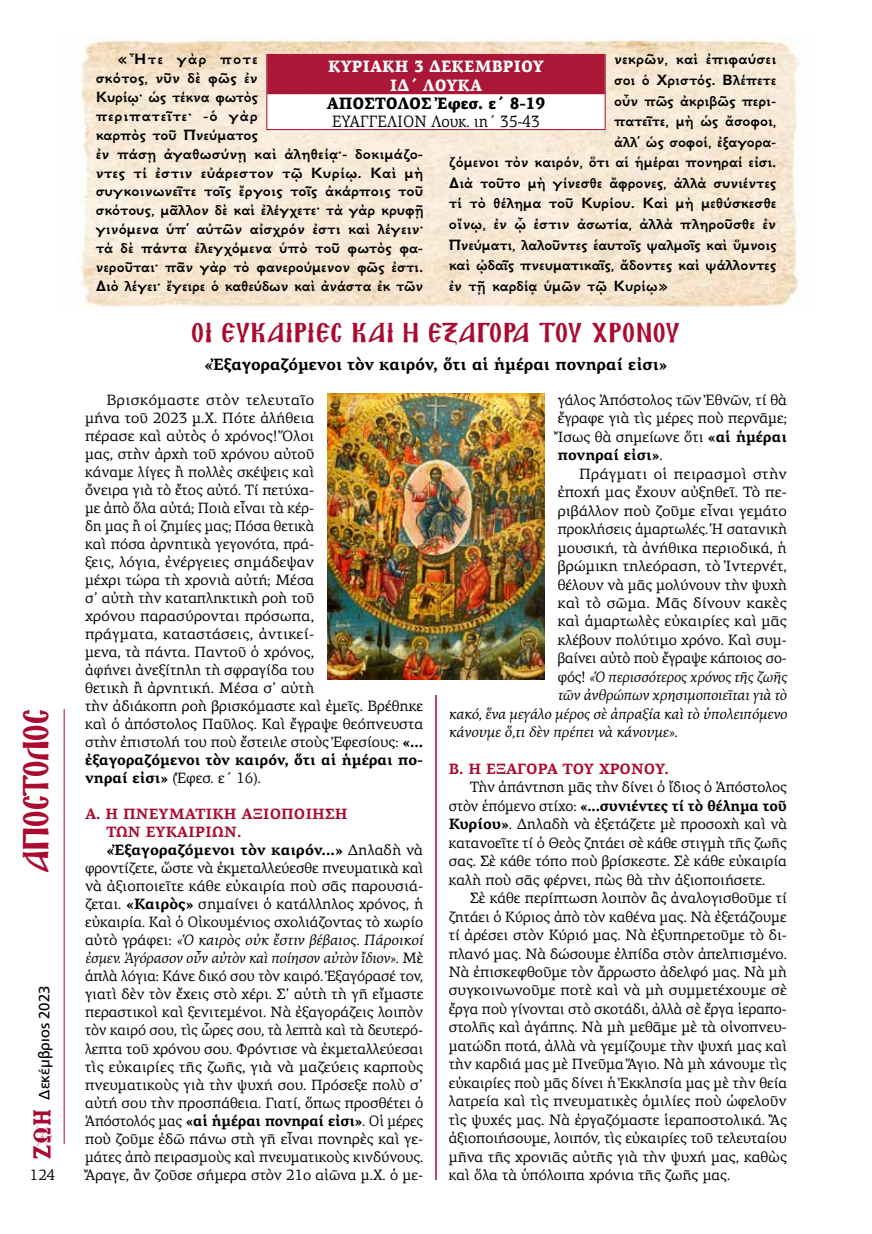
<style>
.page{position:relative;width:872px;height:1234px;background:#fff}
.page>*{position:absolute;margin:0;border:0;box-sizing:border-box;transform-origin:0 0}
.t1{font:31.5px "Mg Agion Oros UC Normal";letter-spacing:.025em;color:#aa0a2f}
.t2{font:24px "Mg Agion Oros UC Normal";letter-spacing:.06em;color:#aa0a2f}
.t3{font:700 16.5px/18.9px "GFS Neohellenic";color:#000}
.t4{font:700 16.5px "PF Agora Serif Pro";color:#000}
.t5{font:900 16.5px/19.8px "PF Agora Serif Pro";color:#fff;text-align:center;scale:.93 1}
.t6{font:16.5px "PF Agora Serif Pro";color:#000;scale:.93 1}
.t7{font:900 16.5px "PF Agora Serif Pro";color:#000;scale:.93 1}
.t8{font:15px/18.5px "PF Agora Serif Pro";color:#000;text-align:justify}
.t9{font:italic 15px "PF Agora Serif Pro";letter-spacing:-.005em;color:#000}
.t10{font:700 15px "PF Agora Serif Pro";letter-spacing:-.01em;color:#000}
.t11{font:700 15px "PF Agora Serif Pro";color:#aa0a2f}
.t12{font:15px "PF Agora Serif Pro";letter-spacing:.025em;color:#000}
.t13{font:15px "PF Catalog Poly";color:#000}
.s1{font-weight:700}
.s2{font-weight:400}
.s3{font-style:normal}
</style>
<div class="page">
<img style="left:33px;top:1110px;width:19px;height:48px">
<img style="left:79px;top:38px;width:721px;height:270px">
<hr style="left:64px;top:708px;width:1px;height:435px;background:#aa0a2f">
<hr style="left:435px;top:694px;width:2px;height:485px;background:#aa0a2f">
<svg style="left:268px;top:56px;width:335px;height:72px"></svg>
<div style="left:266px;top:54px;width:339px;height:76px;border:1px solid #aa0a2f"></div>
<img style="left:327px;top:393px;width:218px;height:286px">
<h1 class="t1" style="left:23px;top:871px;width:165px;rotate:-90deg">ΑΠΟΣΤΟΛΟΣ</h1>
<p class="t13" style="left:36px;top:1099px;width:116px;rotate:-90deg">Δεκέμβριος 2023</p>
<p class="t8" style="left:30px;top:1165px;width:27px">124</p>
<p class="t3" style="left:96px;top:49px;width:329px;text-indent:21px">«Ἦτε γὰρ ποτε<br>σκότος, νῦν δὲ φῶς ἐν<br>Κυρίῳ· ὡς τέκνα φωτὸς<br>περιπατεῖτε· -ὁ γὰρ<br>καρπὸς τοῦ Πνεύματος<br>ἐν πάσῃ ἀγαθωσύνῃ καὶ ἀληθείᾳ·- δοκιμάζο&shy;ντες τί ἐστιν εὐάρεστον τῷ Κυρίῳ. Καὶ μὴ συγκοινωνεῖτε τοῖς ἔργοις τοῖς ἀκάρποις τοῦ σκότους, μᾶλλον δὲ καὶ ἐλέγχετε· τὰ γὰρ κρυφῇ γινόμενα ὑπ’ αὐτῶν αἰσχρόν ἐστι καὶ λέγειν· τὰ δὲ πάντα ἐλεγχόμενα ὑπὸ τοῦ φωτὸς φα&shy;νεροῦται· πᾶν γὰρ τὸ φανερούμενον φῶς ἐστι.<br>Διὸ λέγει· ἔγειρε ὁ καθεύδων καὶ ἀνάστα ἐκ τῶν</p>
<p class="t3" style="left:614px;top:49px;width:164px">νεκρῶν, καὶ ἐπιφαύσει</p>
<p class="t5" style="left:328px;top:57px;width:234px">ΚΥΡΙΑΚΗ 3 ΔΕΚΕΜΒΡΙΟΥ<br>ΙΔ΄ ΛΟΥΚΑ</p>
<p class="t7" style="left:327px;top:93px;width:236px">ΑΠΟΣΤΟΛΟΣ Ἐφεσ. ε΄ 8-19</p>
<p class="t6" style="left:332px;top:111px;width:225px">ΕΥΑΓΓΕΛΙΟΝ Λουκ. ιη΄ 35-43</p>
<p class="t3" style="left:614px;top:69px;width:164px">σοι ὁ Χριστός. Βλέπετε</p>
<p class="t3" style="left:614px;top:90px;width:164px">οὖν πῶς ἀκριβῶς περι-</p>
<p class="t3" style="left:614px;top:110px;width:164px">πατεῖτε, μὴ ὡς ἄσοφοι,</p>
<p class="t3" style="left:614px;top:131px;width:164px">ἀλλ’ ὡς σοφοί, ἐξαγορα-</p>
<p class="t3" style="left:449px;top:152px;width:329px">ζόμενοι τὸν καιρόν, ὅτι αἱ ἡμέραι πονηραί εἰσι.</p>
<p class="t3" style="left:449px;top:172px;width:329px">Διὰ τοῦτο μὴ γίνεσθε ἄφρονες, ἀλλὰ συνιέντες</p>
<p class="t3" style="left:449px;top:193px;width:329px">τί τὸ θέλημα τοῦ Κυρίου. Καὶ μὴ μεθύσκεσθε</p>
<p class="t3" style="left:449px;top:213px;width:329px">οἴνῳ, ἐν ᾧ ἐστιν ἀσωτία, ἀλλὰ πληροῦσθε ἐν</p>
<p class="t3" style="left:449px;top:234px;width:329px">Πνεύματι, λαλοῦντες ἑαυτοῖς ψαλμοῖς καὶ ὕμνοις</p>
<p class="t3" style="left:449px;top:254px;width:329px">καὶ ᾠδαῖς πνευματικαῖς, ἄδοντες καὶ ψάλλοντες</p>
<p class="t3" style="left:449px;top:275px;width:221px">ἐν τῇ καρδίᾳ ὑμῶν τῷ Κυρίῳ»</p>
<h2 class="t2" style="left:192px;top:323px;width:489px">ΟΙ ΕΥΚΑΙΡΙΕΣ ΚΑΙ Η ΕΞΑΓΟΡΑ ΤΟΥ ΧΡΟΝΟΥ</h2>
<p class="t4" style="left:204px;top:354px;width:464px">«Ἐξαγοραζόμενοι τὸν καιρόν, ὅτι αἱ ἡμέραι πονηραί εἰσι»</p>
<p class="t8" style="left:85px;top:391px;width:340px;line-height:18px;text-align:left;text-indent:21px">Βρισκόμαστε στὸν τελευταῖο<br>μήνα τοῦ 2023 μ.Χ. Πότε ἀλήθεια<br>πέρασε καὶ αὐτὸς ὁ χρόνος! Ὅλοι<br>μας, στὴν ἀρχὴ τοῦ χρόνου αὐτοῦ<br>κάναμε λίγες ἢ πολλὲς σκέψεις καὶ<br>ὄνειρα γιὰ τὸ ἔτος αὐτό. Τί πετύχα-<br>με ἀπὸ ὅλα αὐτά; Ποιὰ εἶναι τὰ κέρ-<br>δη μας ἢ οἱ ζημίες μας; Πόσα θετικὰ<br>καὶ πόσα ἀρνητικὰ γεγονότα, πρά-<br>ξεις, λόγια, ἐνέργειες σημάδεψαν<br>μέχρι τώρα τὴ χρονιὰ αὐτή; Μέσα<br>σ’ αὐτὴ τὴν καταπληκτικὴ ροὴ τοῦ<br>χρόνου παρασύρονται πρόσωπα,<br>πράγματα, καταστάσεις, ἀντικεί-<br>μενα, τὰ πάντα. Παντοῦ ὁ χρόνος,<br>ἀφήνει ἀνεξίτηλη τὴ σφραγίδα του<br>θετικὴ ἢ ἀρνητική. Μέσα σ’ αὐτὴ<br>τὴν ἀδιάκοπη ροὴ βρισκόμαστε καὶ ἐμεῖς. Βρέθηκε καὶ ὁ ἀπόστολος Παῦλος. Καὶ ἔγραψε θεόπνευστα στὴν ἐπιστολή του ποὺ ἔστειλε στοὺς Ἐφεσίους: <span class="s1">«... ἐξαγοραζόμενοι τὸν καιρόν, ὅτι αἱ ἡμέραι πο&shy;νηραί εἰσι»</span> (Ἐφεσ. ε΄ 16).</p>
<p class="t11" style="left:85px;top:804px;width:264px">Α. Η ΠΝΕΥΜΑΤΙΚΗ ΑΞΙΟΠΟΙΗΣΗ</p>
<p class="t11" style="left:106px;top:822px;width:137px">ΤΩΝ ΕΥΚΑΙΡΙΩΝ.</p>
<p class="t10" style="left:106px;top:840px;width:318px">«Ἐξαγοραζόμενοι τὸν καιρόν...» <span class="s2">Δηλαδὴ νὰ</span></p>
<p class="t8" style="left:85px;top:858px;width:340px">φροντίζετε, ὥστε νὰ ἐκμεταλλεύεσθε πνευματικὰ καὶ</p>
<p class="t8" style="left:85px;top:876px;width:340px">νὰ ἀξιοποιεῖτε κάθε εὐκαιρία ποὺ σᾶς παρουσιά-</p>
<p class="t8" style="left:85px;top:894px;width:340px">ζεται. <span class="s1">«Καιρὸς»</span> σημαίνει ὁ κατάλληλος χρόνος, ἡ</p>
<p class="t8" style="left:85px;top:912px;width:340px">εὐκαιρία. Καὶ ὁ Οἰκουμένιος σχολιάζοντας τὸ χωρίο</p>
<p class="t9" style="left:85px;top:931px;width:339px"><span class="s3">αὐτὸ γράφει:</span> «Ὁ καιρὸς οὐκ ἔστιν βέβαιος. Πάροικοί</p>
<p class="t9" style="left:85px;top:949px;width:340px">ἐσμεν. Ἀγόρασον οὖν αὐτὸν καὶ ποίησον αὐτὸν ἴδιον»<span class="s3">. Μὲ</span></p>
<p class="t8" style="left:85px;top:966px;width:340px">ἁπλὰ λόγια: Κάνε δικό σου τὸν καιρό. Ἐξαγόρασέ τον,</p>
<p class="t8" style="left:85px;top:984px;width:340px">γιατὶ δὲν τὸν ἔχεις στὸ χέρι. Σ’ αὐτὴ τὴ γῆ εἴμαστε</p>
<p class="t8" style="left:85px;top:1002px;width:340px">περαστικοὶ καὶ ξενιτεμένοι. Νὰ ἐξαγοράζεις λοιπὸν</p>
<p class="t8" style="left:85px;top:1020px;width:340px">τὸν καιρό σου, τὶς ὧρες σου, τὰ λεπτὰ καὶ τὰ δευτερό-</p>
<p class="t8" style="left:85px;top:1038px;width:340px">λεπτα τοῦ χρόνου σου. Φρόντισε νὰ ἐκμεταλλεύεσαι</p>
<p class="t8" style="left:85px;top:1056px;width:340px">τὶς εὐκαιρίες τῆς ζωῆς, γιὰ νὰ μαζεύεις καρποὺς</p>
<p class="t8" style="left:85px;top:1074px;width:339px">πνευματικοὺς γιὰ τὴν ψυχή σου. Πρόσεξε πολὺ σ’</p>
<p class="t8" style="left:85px;top:1092px;width:340px">αὐτή σου τὴν προσπάθεια. Γιατί, ὅπως προσθέτει ὁ</p>
<p class="t10" style="left:85px;top:1110px;width:340px"><span class="s2">Ἀπόστολός μας</span> «αἱ ἡμέραι πονηραί εἰσι»<span class="s2">. Οἱ μέρες</span></p>
<p class="t8" style="left:85px;top:1128px;width:340px">ποὺ ζοῦμε ἐδῶ πάνω στὴ γῆ εἶναι πονηρὲς καὶ γε-</p>
<p class="t8" style="left:85px;top:1146px;width:340px">μάτες ἀπὸ πειρασμοὺς καὶ πνευματικοὺς κινδύνους.</p>
<p class="t8" style="left:85px;top:1164px;width:340px">Ἄραγε, ἂν ζοῦσε σήμερα στὸν 21ο αἰῶνα μ.Χ. ὁ με-</p>
<p class="t8" style="left:558px;top:390px;width:231px">γάλος Ἀπόστολος τῶν Ἐθνῶν, τί θὰ ἔγραφε γιὰ τὶς μέρες ποὺ περνᾶμε; Ἴσως θὰ σημείωνε ὅτι <span class="s1">«αἱ ἡμέραι πονηραί εἰσι»</span>.</p>
<p class="t12" style="left:579px;top:464px;width:209px">Πράγματι οἱ πειρασμοὶ στὴν</p>
<p class="t8" style="left:558px;top:483px;width:231px">ἐποχή μας ἔχουν αὐξηθεῖ. Τὸ πε-</p>
<p class="t8" style="left:558px;top:501px;width:231px">ριβάλλον ποὺ ζοῦμε εἶναι γεμάτο</p>
<p class="t8" style="left:558px;top:519px;width:231px">προκλήσεις ἁμαρτωλές. Ἡ σατανικὴ</p>
<p class="t8" style="left:558px;top:538px;width:230px">μουσική, τὰ ἀνήθικα περιοδικά, ἡ</p>
<p class="t8" style="left:558px;top:556px;width:231px">βρώμικη τηλεόραση, τὸ Ἰντερνέτ,</p>
<p class="t8" style="left:558px;top:575px;width:231px">θέλουν νὰ μᾶς μολύνουν τὴν ψυχὴ</p>
<p class="t8" style="left:558px;top:593px;width:231px">καὶ τὸ σῶμα. Μᾶς δίνουν κακὲς</p>
<p class="t8" style="left:558px;top:612px;width:231px">καὶ ἁμαρτωλὲς εὐκαιρίες καὶ μᾶς</p>
<p class="t8" style="left:558px;top:630px;width:231px">κλέβουν πολύτιμο χρόνο. Καὶ συμ-</p>
<p class="t8" style="left:558px;top:649px;width:231px">βαίνει αὐτὸ ποὺ ἔγραψε κάποιος σο-</p>
<p class="t9" style="left:558px;top:667px;width:231px"><span class="s3">φός!</span> «Ὁ περισσότερος χρόνος τῆς ζωῆς</p>
<p class="t9" style="left:558px;top:686px;width:231px">τῶν ἀνθρώπων χρησιμοποιεῖται γιὰ τὸ</p>
<p class="t9" style="left:449px;top:704px;width:340px">κακό, ἕνα μεγάλο μέρος σὲ ἀπραξία καὶ τὸ ὑπολειπόμενο</p>
<p class="t9" style="left:449px;top:723px;width:230px">κάνουμε ὅ,τι δὲν πρέπει νὰ κάνουμε»<span class="s3">.</span></p>
<p class="t11" style="left:449px;top:759px;width:221px">Β. Η ΕΞΑΓΟΡΑ ΤΟΥ ΧΡΟΝΟΥ.</p>
<p class="t8" style="left:449px;top:778px;width:340px;text-indent:21px">Τὴν ἀπάντηση μᾶς τὴν δίνει ὁ ἴδιος ὁ Ἀπόστολος στὸν ἑπόμενο στίχο: <span class="s1">«...συνιέντες τί τὸ θέλημα τοῦ Κυρίου»</span>. Δηλαδὴ νὰ ἐξετάζετε μὲ προσοχὴ καὶ νὰ κατανοεῖτε τί ὁ Θεὸς ζητάει σὲ κάθε στιγμὴ τῆς ζωῆς σας. Σὲ κάθε τόπο ποὺ βρίσκεστε. Σὲ κάθε εὐκαιρία καλὴ ποὺ σᾶς φέρνει, πὼς θὰ τὴν ἀξιοποιήσετε.</p>
<p class="t8" style="left:449px;top:888px;width:340px;text-indent:21px">Σὲ κάθε περίπτωση λοιπὸν ἂς ἀναλογισθοῦμε τί ζητάει ὁ Κύριος ἀπὸ τὸν καθένα μας. Νὰ ἐξετάζουμε τί ἀρέσει στὸν Κύριό μας. Νὰ ἐξυπηρετοῦμε τὸ δι&shy;πλανό μας. Νὰ δώσουμε ἐλπίδα στὸν ἀπελπισμένο.<br>Νὰ ἐπισκεφθοῦμε τὸν ἄρρωστο ἀδελφό μας. Νὰ μὴ συγκοινωνοῦμε ποτὲ καὶ νὰ μὴ συμμετέχουμε σὲ ἔργα ποὺ γίνονται στὸ σκοτάδι, ἀλλὰ σὲ ἔργα ἱεραπο&shy;στολῆς καὶ ἀγάπης. Νὰ μὴ μεθᾶμε μὲ τὰ οἰνοπνευ&shy;ματώδη ποτά, ἀλλὰ νὰ γεμίζουμε τὴν ψυχή μας καὶ τὴν καρδιά μας μὲ Πνεῦμα Ἅγιο. Νὰ μὴ χάνουμε τὶς εὐκαιρίες ποὺ μᾶς δίνει ἡ Ἐκκλησία μας μὲ τὴν θεία λατρεία καὶ τὶς πνευματικὲς ὁμιλίες ποὺ ὡφελοῦν τὶς ψυχές μας. Νὰ ἐργαζόμαστε ἱεραποστολικά. Ἂς ἀξιοποιήσουμε, λοιπόν, τὶς εὐκαιρίες τοῦ τελευταίου μῆνα τῆς χρονιᾶς αὐτῆς γιὰ τὴν ψυχή μας, καθὼς καὶ ὅλα τὰ ὑπόλοιπα χρόνια τῆς ζωῆς μας.</p>
</div>
